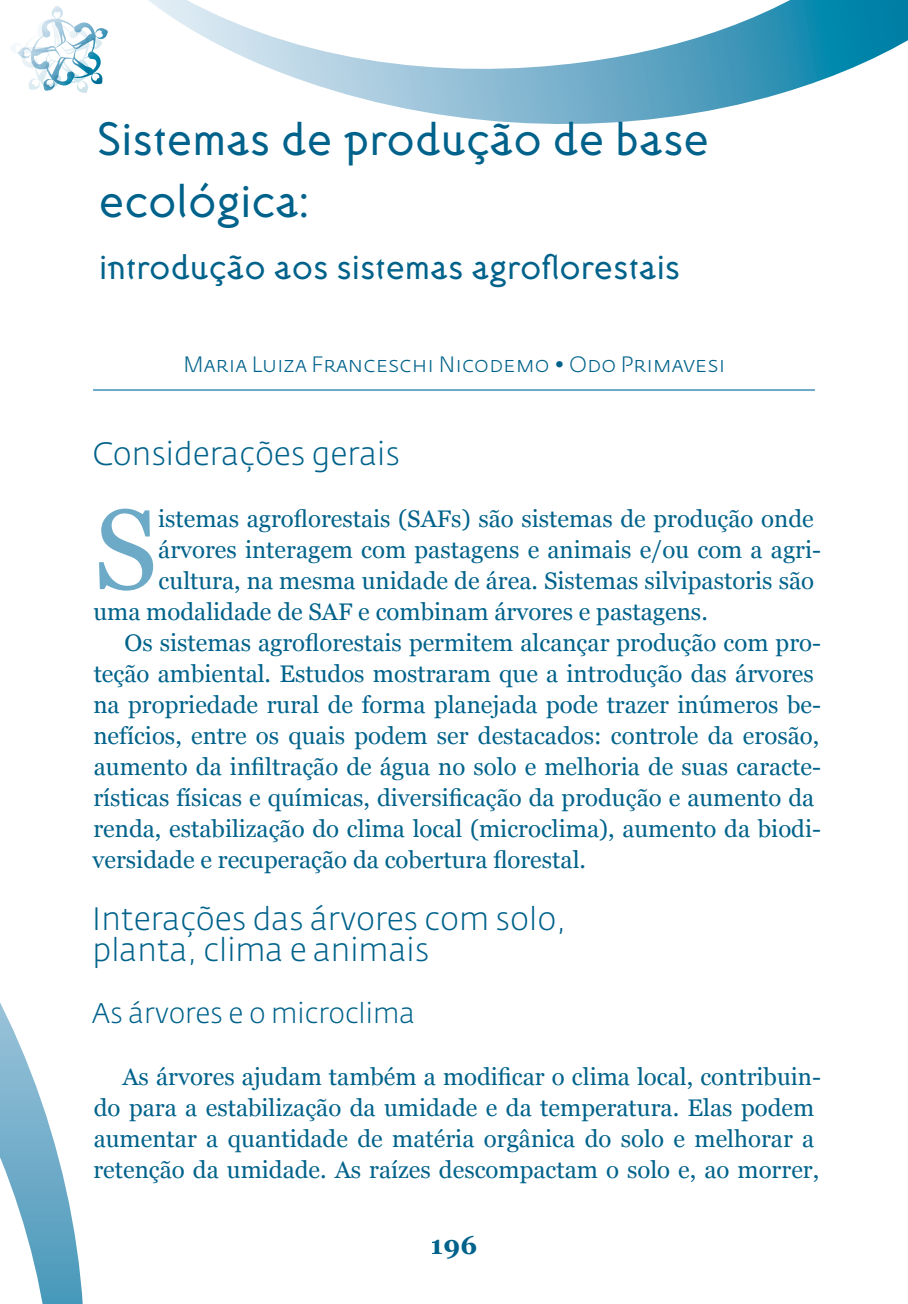
<style>
.page{position:relative;width:908px;height:1304px;background:#fff}
.page>*{position:absolute;margin:0;border:0;box-sizing:border-box;transform-origin:0 0}
.t1{font:113.4px "Georgia";color:#6caac7}
.t2{font:48px/62px "Ottomat";color:#00628b}
.t3{font:36px "Ottomat";color:#00628b}
.t4{font:300 32px/31px "Fedra Sans Std";color:#00628b}
.t5{font:300 28px "Fedra Sans Std";color:#00628b}
.t6{font:700 26px "Georgia";color:#00628b}
.t7{font:24px/31px "Georgia";color:#00628b}
.t8{font:300 22px "Fedra Sans Std";color:#00628b}
</style>
<div class="page">
<svg style="left:21px;top:40px;width:9px;height:49px"></svg>
<svg style="left:30px;top:0;width:877px;height:124px"></svg>
<svg style="left:0;top:1002px;width:83px;height:302px"></svg>
<hr style="left:93px;top:389px;width:721px;height:2px;background:#6caac7">
<h2 class="t2" style="left:97px;top:107px;width:613px">Sistemas de produção de base ecológica:</h2>
<h3 class="t3" style="left:99px;top:245px;width:582px">introdução aos sistemas agroflorestais</h3>
<p class="t8" style="left:183px;top:351px;width:543px">Maria Luiza Franceschi Nicodemo • Odo Primavesi</p>
<h3 class="t4" style="left:92px;top:438px;width:309px">Considerações gerais</h3>
<h1 class="t1" style="left:94px;top:481px;width:65px">S</h1>
<p class="t7" style="left:158px;top:504px;width:656px">istemas agroflorestais (SAFs) são sistemas de produção onde</p>
<p class="t7" style="left:158px;top:535px;width:664px">árvores interagem com pastagens e animais e/ou com a agri-</p>
<p class="t7" style="left:158px;top:566px;width:656px">cultura, na mesma unidade de área. Sistemas silvipastoris são</p>
<p class="t7" style="left:93px;top:597px;width:615px">uma modalidade de SAF e combinam árvores e pastagens.</p>
<p class="t7" style="left:124px;top:628px;width:697px">Os sistemas agroflorestais permitem alcançar produção com pro-</p>
<p class="t7" style="left:94px;top:659px;width:721px">teção ambiental. Estudos mostraram que a introdução das árvores</p>
<p class="t7" style="left:93px;top:690px;width:728px">na propriedade rural de forma planejada pode trazer inúmeros be-</p>
<p class="t7" style="left:93px;top:721px;width:727px">nefícios, entre os quais podem ser destacados: controle da erosão,</p>
<p class="t7" style="left:94px;top:752px;width:728px">aumento da infiltração de água no solo e melhoria de suas caracte-</p>
<p class="t7" style="left:93px;top:783px;width:722px">rísticas físicas e químicas, diversificação da produção e aumento da</p>
<p class="t7" style="left:93px;top:814px;width:728px">renda, estabilização do clima local (microclima), aumento da biodi-</p>
<p class="t7" style="left:92px;top:845px;width:495px">versidade e recuperação da cobertura florestal.</p>
<h3 class="t4" style="left:92px;top:903px;width:475px">Interações das árvores com solo, planta, clima e animais</h3>
<p class="t5" style="left:92px;top:996px;width:324px">As árvores e o microclima</p>
<p class="t7" style="left:93px;top:1062px;width:728px;text-indent:29px">As árvores ajudam também a modificar o clima local, contribuin&shy;do para a estabilização da umidade e da temperatura. Elas podem aumentar a quantidade de matéria orgânica do solo e melhorar a retenção da umidade. As raízes descompactam o solo e, ao morrer,</p>
<p class="t6" style="left:430px;top:1229px;width:48px">196</p>
</div>
